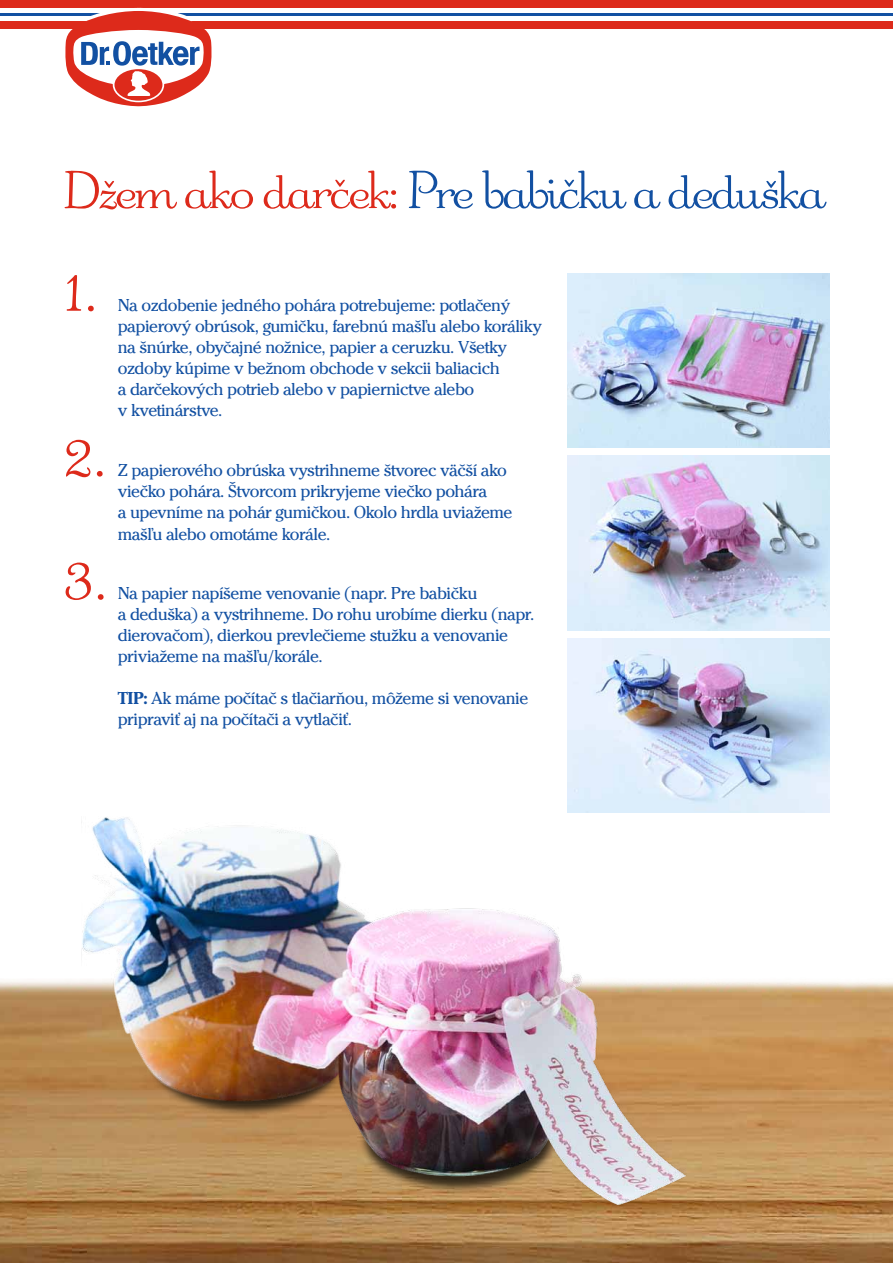
<style>
.page{position:relative;width:893px;height:1263px;background:#fff}
.page>*{position:absolute;margin:0;border:0;box-sizing:border-box;transform-origin:0 0}
.t1{font:60px "Odette CE";color:#dd2a1b}
.t2{font:49.5px "Odette CE";letter-spacing:-.055em;color:#1250a2;scale:1.05 1}
.t3{font:18px/21.1px "Cheltenham Itc TOT";letter-spacing:-.025em;color:#1250a2}
.s1{color:#dd2a1b}
.s2{font-weight:700}
</style>
<div class="page">
<svg style="left:31px;top:7px;width:609px;height:15px"></svg>
<div style="left:13px;top:22px;width:631px;height:7px;background:#dd2a1b"></div>
<div style="left:13px;top:0;width:631px;height:7px;background:#dd2a1b"></div>
<hr style="left:13px;top:13px;width:631px;height:3px;background:#1250a2">
<svg style="left:65px;top:7px;width:147px;height:99px"></svg>
<svg style="left:0;top:7px;width:31px;height:15px"></svg>
<div style="left:0;top:22px;width:31px;height:7px;background:#dd2a1b"></div>
<div style="left:0;top:0;width:31px;height:7px;background:#dd2a1b"></div>
<hr style="left:0;top:13px;width:31px;height:3px;background:#1250a2">
<div style="left:640px;top:6px;width:253px;height:17px;background:linear-gradient(to right,#fff,#fff)"></div>
<div style="left:640px;top:22px;width:253px;height:7px;background:#dd2a1b"></div>
<div style="left:640px;top:0;width:253px;height:7px;background:#dd2a1b"></div>
<hr style="left:640px;top:13px;width:253px;height:3px;background:#1250a2">
<img style="left:0;top:952px;width:893px;height:311px">
<img style="left:82px;top:817px;width:607px;height:391px">
<img style="left:568px;top:273px;width:261px;height:174px">
<img style="left:568px;top:456px;width:261px;height:174px">
<img style="left:568px;top:639px;width:261px;height:174px">
<h2 class="t2" style="left:64px;top:159px;width:727px"><span class="s1">Džem ako darček:</span> Pre babičku a deduška</h2>
<h1 class="t1" style="left:64px;top:251px;width:35px">1.</h1>
<h1 class="t1" style="left:64px;top:416px;width:44px">2.</h1>
<h1 class="t1" style="left:64px;top:539px;width:45px">3.</h1>
<p class="t3" style="left:118px;top:294px;width:426px">Na ozdobenie jedného pohára potrebujeme: potlačený papierový obrúsok, gumičku, farebnú mašľu alebo koráliky na šnúrke, obyčajné nožnice, papier a ceruzku. Všetky ozdoby kúpime v bežnom obchode v sekcii baliacich<br>a darčekových potrieb alebo v papiernictve alebo<br>v kvetinárstve.</p>
<p class="t3" style="left:118px;top:460px;width:396px">Z papierového obrúska vystrihneme štvorec väčší ako viečko pohára. Štvorcom prikryjeme viečko pohára<br>a upevníme na pohár gumičkou. Okolo hrdla uviažeme mašľu alebo omotáme korále.</p>
<p class="t3" style="left:118px;top:583px;width:418px">Na papier napíšeme venovanie (napr. Pre babičku<br>a deduška) a vystrihneme. Do rohu urobíme dierku (napr. dierovačom), dierkou prevlečieme stužku a venovanie priviažeme na mašľu/korále.</p>
<p class="t3" style="left:118px;top:688px;width:412px"><span class="s2">TIP:</span> Ak máme počítač s tlačiarňou, môžeme si venovanie pripraviť aj na počítači a vytlačiť.</p>
</div>
